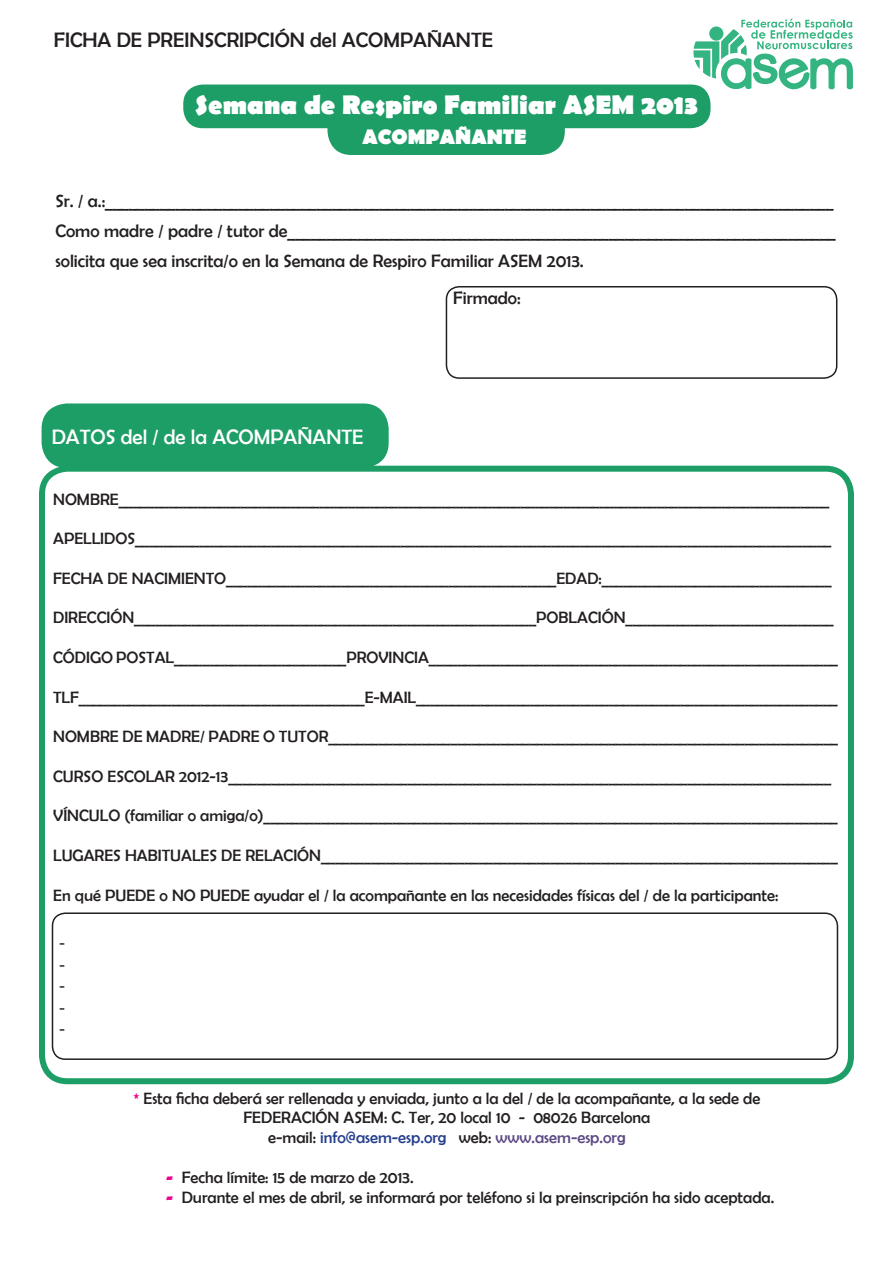
<style>
.page{position:relative;width:893px;height:1263px;background:#fff}
.page>*{position:absolute;margin:0;border:0;box-sizing:border-box;transform-origin:0 0}
.t1{font:700 27px "Berlin Sans FB";color:#fff}
.t2{font:21px "Berlin Sans FB";color:#231f20}
.t3{font:21px "Berlin Sans FB";color:#fff}
.t4{font:700 21px "Berlin Sans FB";color:#fff}
.t5{font:18px "Berlin Sans FB";color:#231f20}
.t6{font:18px "Times New Roman";color:#231f20}
.t7{font:16.5px/19.8px "Berlin Sans FB";color:#231f20;text-align:center}
.s1{color:#ed028c}
.s2{color:#253f8e}
.s3{color:#5c4984}
.s4{font-weight:700;color:#ed028c}
</style>
<div class="page">
<div style="left:183px;top:85px;width:527px;height:43px;background:#1c9e66;border-radius:20px"></div>
<div style="left:39px;top:466px;width:815px;height:618px;border:6px solid #1c9e66;border-radius:26px"></div>
<div style="left:42px;top:403px;width:347px;height:65px;background:#1c9e66;border-radius:26px"></div>
<div style="left:327px;top:103px;width:238px;height:52px;background:#1c9e66;border-radius:24px"></div>
<div style="left:52px;top:912px;width:786px;height:148px;border:2px solid #231f20;border-radius:13px"></div>
<div style="left:446px;top:286px;width:391px;height:93px;border:2px solid #231f20;border-radius:13px"></div>
<svg style="left:693px;top:19px;width:160px;height:72px"></svg>
<p class="t2" style="left:54px;top:28px;width:441px">FICHA DE PREINSCRIPCIÓN del ACOMPAÑANTE</p>
<p class="t1" style="left:195px;top:90px;width:504px">Semana de Respiro Familiar ASEM 2013</p>
<p class="t4" style="left:362px;top:124px;width:166px">ACOMPAÑANTE</p>
<p class="t5" style="left:55px;top:191px;width:780px">Sr. / a.:_____________________________________________________________________________________________</p>
<p class="t5" style="left:55px;top:221px;width:782px">Como madre / padre / tutor de______________________________________________________________________</p>
<p class="t5" style="left:55px;top:251px;width:530px">solicita que sea inscrita/o en la Semana de Respiro Familiar ASEM 2013.</p>
<p class="t5" style="left:453px;top:287px;width:69px">Firmado:</p>
<p class="t3" style="left:52px;top:425px;width:313px">DATOS del / de la ACOMPAÑANTE</p>
<p class="t7" style="left:53px;top:489px;width:778px">NOMBRE___________________________________________________________________________________________________</p>
<p class="t7" style="left:53px;top:529px;width:780px">APELLIDOS_________________________________________________________________________________________________</p>
<p class="t7" style="left:53px;top:568px;width:780px">FECHA DE NACIMIENTO______________________________________________EDAD:________________________________</p>
<p class="t7" style="left:53px;top:608px;width:782px">DIRECCIÓN________________________________________________________POBLACIÓN_____________________________</p>
<p class="t7" style="left:53px;top:647px;width:786px">CÓDIGO POSTAL________________________PROVINCIA_________________________________________________________</p>
<p class="t7" style="left:53px;top:687px;width:786px">TLF________________________________________E-MAIL___________________________________________________________</p>
<p class="t7" style="left:53px;top:727px;width:786px">NOMBRE DE MADRE/ PADRE O TUTOR_______________________________________________________________________</p>
<p class="t7" style="left:53px;top:766px;width:780px">CURSO ESCOLAR 2012-13____________________________________________________________________________________</p>
<p class="t7" style="left:53px;top:806px;width:786px">VÍNCULO (familiar o amiga/o)________________________________________________________________________________</p>
<p class="t7" style="left:53px;top:845px;width:786px">LUGARES HABITUALES DE RELACIÓN________________________________________________________________________</p>
<p class="t7" style="left:53px;top:885px;width:727px">En qué PUEDE o NO PUEDE ayudar el / la acompañante en las necesidades físicas del / de la participante:</p>
<p class="t6" style="left:59px;top:930px;width:7px">-</p>
<p class="t6" style="left:59px;top:951px;width:7px">-</p>
<p class="t6" style="left:59px;top:973px;width:7px">-</p>
<p class="t6" style="left:59px;top:995px;width:7px">-</p>
<p class="t6" style="left:59px;top:1016px;width:7px">-</p>
<p class="t7" style="left:133px;top:1088px;width:628px"><span class="s1">*</span> Esta ficha deberá ser rellenada y enviada, junto a la del / de la acompañante, a la sede de</p>
<p class="t7" style="left:243px;top:1108px;width:408px">FEDERACIÓN ASEM: C. Ter, 20 local 10 - 08026 Barcelona e-mail: <span class="s2">info@asem-esp.org</span> web: <span class="s3">www.asem-esp.org</span></p>
<p class="t7" style="left:166px;top:1167px;width:249px"><span class="s4">-</span> Fecha límite: 15 de marzo de 2013.</p>
<p class="t7" style="left:166px;top:1187px;width:610px"><span class="s4">-</span> Durante el mes de abril, se informará por teléfono si la preinscripción ha sido aceptada.</p>
</div>
